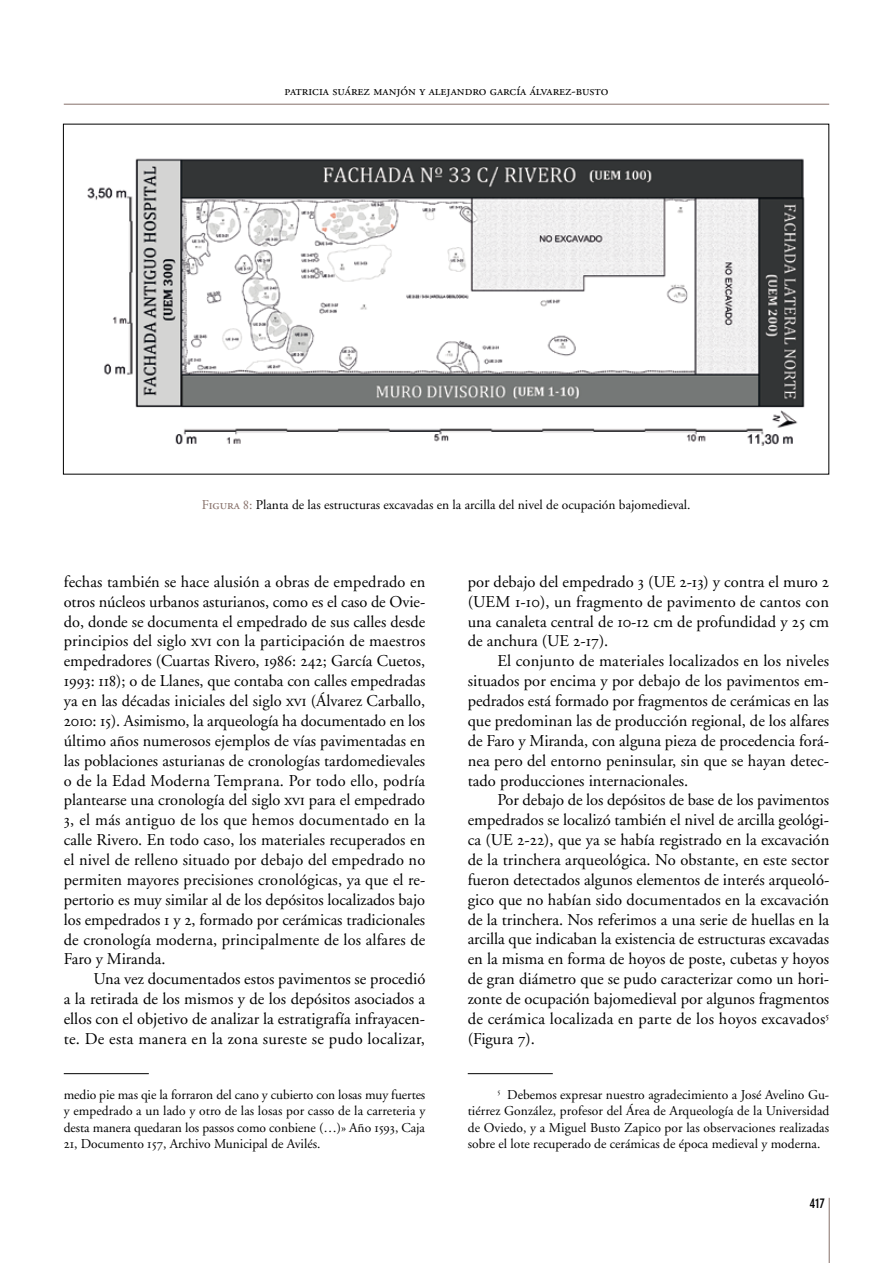
<style>
.page{position:relative;width:893px;height:1263px;background:#fff}
.page>*{position:absolute;margin:0;border:0;box-sizing:border-box;transform-origin:0 0}
.t1{font:16.5px/19.8px "Adobe Garamond";letter-spacing:.005em;color:#000;text-align:justify}
.t2{font:13.5px/16.5px "Adobe Garamond";color:#000;text-align:justify}
.t3{font:13.5px "Adobe Garamond Regular SC";color:#000}
.t4{font:700 condensed 13.5px "DIN Neuzeit Grotesk";color:#000}
.s1{font-family:"Adobe Garamond Regular SC";color:#867069}
.s2{font-family:"Adobe Garamond Regular SC"}
</style>
<div class="page">
<hr style="left:64px;top:104px;width:765px;height:1px;background:#867069">
<hr style="left:829px;top:1198px;width:1px;height:65px;background:#867069">
<hr style="left:468px;top:1073px;width:85px;height:1px;background:#000">
<hr style="left:64px;top:1073px;width:85px;height:1px;background:#000">
<img style="left:87px;top:158px;width:718px;height:287px">
<p class="t3" style="left:285px;top:83px;width:325px">patricia suárez manjón y alejandro garcía álvarez-busto</p>
<p class="t2" style="left:202px;top:497px;width:490px"><span class="s1">Figura 8:</span> Planta de las estructuras excavadas en la arcilla del nivel de ocupación bajomedieval.</p>
<p class="t1" style="left:64px;top:572px;width:363px">fechas también se hace alusión a obras de empedrado en otros núcleos urbanos asturianos, como es el caso de Ovie&shy;do, donde se documenta el empedrado de sus calles desde principios del siglo <span class="s2">xvi</span> con la participación de maestros empedradores (Cuartas Rivero, <span class="s2">1986</span>: <span class="s2">242</span>; García Cuetos, <span class="s2">1993</span>: <span class="s2">118</span>); o de Llanes, que contaba con calles empedradas ya en las décadas iniciales del siglo <span class="s2">xvi</span> (Álvarez Carballo, <span class="s2">2010</span>: <span class="s2">15</span>). Asimismo, la arqueología ha documentado en los último años numerosos ejemplos de vías pavimentadas en las poblaciones asturianas de cronologías tardomedievales o de la Edad Moderna Temprana. Por todo ello, podría plantearse una cronología del siglo <span class="s2">xvi</span> para el empedrado <span class="s2">3</span>, el más antiguo de los que hemos documentado en la calle Rivero. En todo caso, los materiales recuperados en el nivel de relleno situado por debajo del empedrado no permiten mayores precisiones cronológicas, ya que el re&shy;pertorio es muy similar al de los depósitos localizados bajo los empedrados <span class="s2">1</span> y <span class="s2">2</span>, formado por cerámicas tradicionales de cronología moderna, principalmente de los alfares de Faro y Miranda.</p>
<p class="t1" style="left:64px;top:969px;width:363px;text-indent:30px">Una vez documentados estos pavimentos se procedió a la retirada de los mismos y de los depósitos asociados a ellos con el objetivo de analizar la estratigrafía infrayacen&shy;te. De esta manera en la zona sureste se pudo localizar,</p>
<p class="t2" style="left:64px;top:1086px;width:363px">medio pie mas qie la forraron del cano y cubierto con losas muy fuertes y empedrado a un lado y otro de las losas por casso de la carreteria y desta manera quedaran los passos como conbiene (…)» Año <span class="s2">1593</span>, Caja <span class="s2">21</span>, Documento <span class="s2">157</span>, Archivo Municipal de Avilés.</p>
<p class="t1" style="left:468px;top:572px;width:363px">por debajo del empedrado <span class="s2">3</span> (UE <span class="s2">2</span>-<span class="s2">13</span>) y contra el muro <span class="s2">2 </span>(UEM <span class="s2">1</span>-<span class="s2">10</span>), un fragmento de pavimento de cantos con una canaleta central de <span class="s2">10</span>-<span class="s2">12</span> cm de profundidad y <span class="s2">25</span> cm de anchura (UE <span class="s2">2</span>-<span class="s2">17</span>).</p>
<p class="t1" style="left:468px;top:652px;width:363px;text-indent:30px">El conjunto de materiales localizados en los niveles situados por encima y por debajo de los pavimentos em&shy;pedrados está formado por fragmentos de cerámicas en las que predominan las de producción regional, de los alfares de Faro y Miranda, con alguna pieza de procedencia forá&shy;nea pero del entorno peninsular, sin que se hayan detec&shy;tado producciones internacionales.</p>
<p class="t1" style="left:468px;top:791px;width:363px;text-indent:30px">Por debajo de los depósitos de base de los pavimentos empedrados se localizó también el nivel de arcilla geológi&shy;ca (UE <span class="s2">2</span>-<span class="s2">22</span>), que ya se había registrado en la excavación de la trinchera arqueológica. No obstante, en este sector fueron detectados algunos elementos de interés arqueoló&shy;gico que no habían sido documentados en la excavación de la trinchera. Nos referimos a una serie de huellas en la arcilla que indicaban la existencia de estructuras excavadas en la misma en forma de hoyos de poste, cubetas y hoyos de gran diámetro que se pudo caracterizar como un hori&shy;zonte de ocupación bajomedieval por algunos fragmentos de cerámica localizada en parte de los hoyos excavados<sup>5 </sup>(Figura <span class="s2">7</span>).</p>
<p class="t2" style="left:468px;top:1086px;width:363px;text-indent:30px"><sup>5</sup> Debemos expresar nuestro agradecimiento a José Avelino Gu&shy;tiérrez González, profesor del Área de Arqueología de la Universidad de Oviedo, y a Miguel Busto Zapico por las observaciones realizadas sobre el lote recuperado de cerámicas de época medieval y moderna.</p>
<p class="t4" style="left:810px;top:1195px;width:17px">417</p>
</div>
